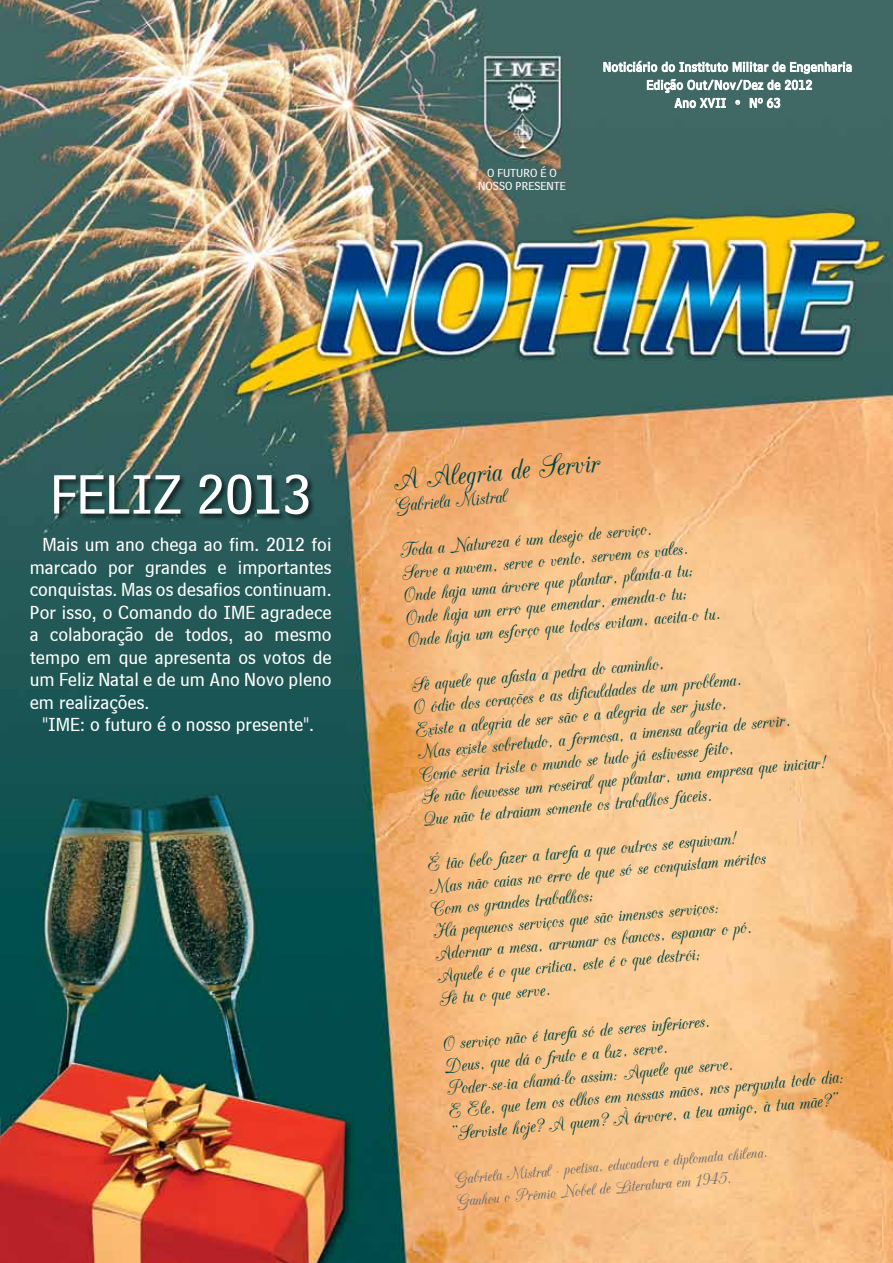
<style>
.page{position:relative;width:893px;height:1263px;background:#fff}
.page>*{position:absolute;margin:0;border:0;box-sizing:border-box;transform-origin:0 0}
.t1{font:57.45px "Bell Centennial BT Sub Caption";color:#fff}
.t2{font:34.5px "CAC Champagne";color:#004647}
.t3{font:22.5px/22.5px "CAC Champagne";color:#004647}
.t4{font:19.5px/22.5px "Bell Centennial BT Sub Caption";color:#fff;text-align:justify}
.t5{font:19.5px/22.5px "CAC Champagne";color:#6d6e71}
.t6{font:13.5px/18px "Bell Centennial BT Sub Caption";letter-spacing:.02em;color:#fff;text-align:center}
.t7{font:12px/13.5px "Bell Centennial BT Sub Caption";color:#fff;text-align:center}
</style>
<div class="page">
<img style="left:0;top:0;width:893px;height:1263px">
<svg style="left:604px;top:61px;width:247px;height:47px;background:#698986"></svg>
<div style="left:53px;top:473px;width:263px;height:48px;background:#000;opacity:.65"></div>
<p class="t7" style="left:478px;top:166px;width:88px">O Futuro é o<br>Nosso Presente</p>
<p class="t6" style="left:603px;top:58px;width:251px">Noticiário do Instituto Militar de Engenharia<br>Edição Out/Nov/Dez de 2012<br>Ano XVII • Nº 63</p>
<h1 class="t1" style="left:50px;top:459px;width:263px">FELIZ 2013</h1>
<p class="t4" style="left:30px;top:533px;width:303px;text-indent:13px">Mais um ano chega ao fim. 2012 foi marcado por grandes e importantes conquistas. Mas os desafios continuam.<br>Por isso, o Comando do IME agradece a colaboração de todos, ao mesmo tempo em que apresenta os votos de um Feliz Natal e de um Ano Novo pleno em realizações.</p>
<p class="t4" style="left:43px;top:713px;width:273px">"IME: o futuro é o nosso presente".</p>
<h2 class="t2" style="left:392px;top:463px;width:208px;rotate:-5deg">A Alegria de Servir</h2>
<p class="t3" style="left:394px;top:484px;width:255px;line-height:45px;rotate:-5deg">Gabriela Mistral<br>Toda a Natureza é um desejo de serviço.</p>
<p class="t3" style="left:401px;top:562px;width:315px;rotate:-5deg">Serve a nuvem, serve o vento, servem os vales.<br>Onde haja uma árvore que plantar, planta-a tu; Onde haja um erro que emendar, emenda-o tu; Onde haja um esforço que todos evitam, aceita-o tu.</p>
<p class="t3" style="left:411px;top:674px;width:407px;rotate:-5deg">Sê aquele que afasta a pedra do caminho,<br>O ódio dos corações e as dificuldades de um problema.<br>Existe a alegria de ser são e a alegria de ser justo,<br>Mas existe sobretudo, a formosa, a imensa alegria de servir.<br>Como seria triste o mundo se tudo já estivesse feito,<br>Se não houvesse um roseiral que plantar, uma empresa que iniciar!<br>Que não te atraiam somente os trabalhos fáceis.</p>
<p class="t3" style="left:427px;top:854px;width:339px;rotate:-5deg">É tão belo fazer a tarefa a que outros se esquivam!<br>Mas não caias no erro de que só se conquistam méritos Com os grandes trabalhos;<br>Há pequenos serviços que são imensos serviços:<br>Adornar a mesa, arrumar os bancos, espanar o pó.<br>Aquele é o que critica, este é o que destrói;<br>Sê tu o que serve.</p>
<p class="t3" style="left:442px;top:1033px;width:398px;rotate:-5deg">O serviço não é tarefa só de seres inferiores.<br>Deus, que dá o fruto e a luz, serve.<br>Poder-se-ia chamá-lo assim: Aquele que serve.<br>E Ele, que tem os olhos em nossas mãos, nos pergunta todo dia: “Serviste hoje? A quem? À árvore, a teu amigo, à tua mãe?”</p>
<p class="t5" style="left:454px;top:1168px;width:316px;rotate:-5deg">Gabriela Mistral - poetisa, educadora e diplomata chilena.<br>Ganhou o Prêmio Nobel de Literatura em 1945.</p>
</div>
